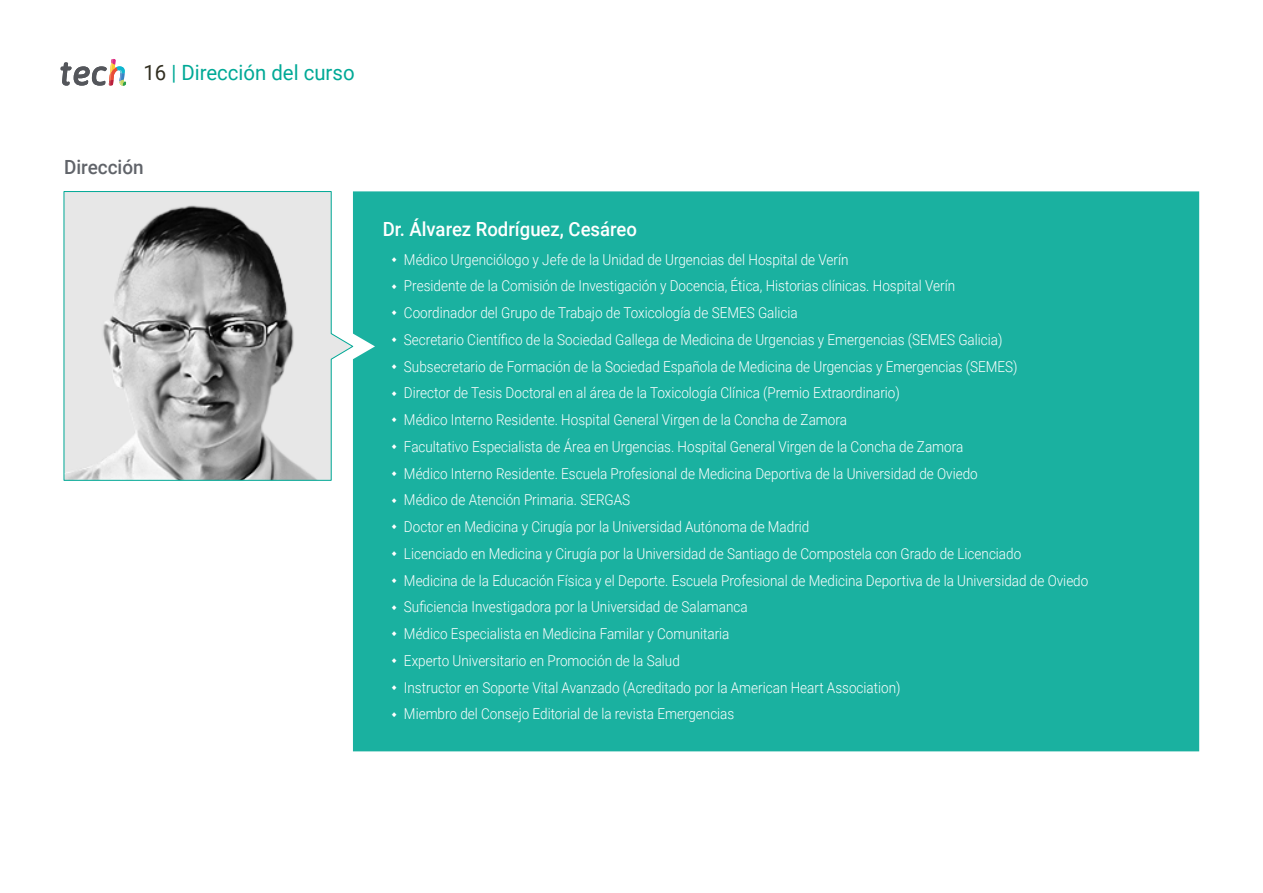
<style>
.page{position:relative;width:1263px;height:893px;background:#fff}
.page>*{position:absolute;margin:0;border:0;box-sizing:border-box;transform-origin:0 0}
.t1{font:21px "Roboto";color:#00a996}
.t2{font:500 19.5px "Roboto";color:#fff;scale:.95 1}
.t3{font:500 19.5px "Roboto";color:#61646a}
.t4{font:300 15px/26.7px "Roboto";color:#fff;scale:.9 1}
.s1{color:#312e20}
</style>
<div class="page">
<div style="left:353px;top:191px;width:846px;height:560px;background:#1ab1a0"></div>
<svg style="left:64px;top:191px;width:289px;height:290px;background:#bbbdbd"></svg>
<svg style="left:61px;top:59px;width:65px;height:27px"></svg>
<svg style="left:392px;top:257px;width:5px;height:5px"></svg>
<svg style="left:392px;top:284px;width:5px;height:5px"></svg>
<svg style="left:392px;top:310px;width:5px;height:5px"></svg>
<svg style="left:392px;top:337px;width:5px;height:5px"></svg>
<svg style="left:392px;top:364px;width:5px;height:5px"></svg>
<svg style="left:392px;top:391px;width:5px;height:5px"></svg>
<svg style="left:392px;top:417px;width:5px;height:5px"></svg>
<svg style="left:392px;top:444px;width:5px;height:5px"></svg>
<svg style="left:392px;top:471px;width:5px;height:5px"></svg>
<svg style="left:392px;top:498px;width:5px;height:5px"></svg>
<svg style="left:392px;top:524px;width:5px;height:5px"></svg>
<svg style="left:392px;top:551px;width:5px;height:5px"></svg>
<svg style="left:392px;top:578px;width:5px;height:5px"></svg>
<svg style="left:392px;top:605px;width:5px;height:5px"></svg>
<svg style="left:392px;top:631px;width:5px;height:5px"></svg>
<svg style="left:392px;top:658px;width:5px;height:5px"></svg>
<svg style="left:392px;top:685px;width:5px;height:5px"></svg>
<svg style="left:392px;top:712px;width:5px;height:5px"></svg>
<h1 class="t1" style="left:144px;top:57px;width:213px"><span class="s1">16</span> | Dirección del curso</h1>
<h2 class="t3" style="left:64px;top:154px;width:81px">Dirección</h2>
<h2 class="t2" style="left:383px;top:215px;width:269px">Dr. Álvarez Rodríguez, Cesáreo</h2>
<p class="t4" style="left:404px;top:245px;width:762px">Médico Urgenciólogo y Jefe de la Unidad de Urgencias del Hospital de Verín<br>Presidente de la Comisión de Investigación y Docencia, Ética, Historias clínicas. Hospital Verín<br>Coordinador del Grupo de Trabajo de Toxicología de SEMES Galicia<br>Secretario Científico de la Sociedad Gallega de Medicina de Urgencias y Emergencias (SEMES Galicia)<br>Subsecretario de Formación de la Sociedad Española de Medicina de Urgencias y Emergencias (SEMES)<br>Director de Tesis Doctoral en al área de la Toxicología Clínica (Premio Extraordinario)<br>Médico Interno Residente. Hospital General Virgen de la Concha de Zamora<br>Facultativo Especialista de Área en Urgencias. Hospital General Virgen de la Concha de Zamora<br>Médico Interno Residente. Escuela Profesional de Medicina Deportiva de la Universidad de Oviedo<br>Médico de Atención Primaria. SERGAS<br>Doctor en Medicina y Cirugía por la Universidad Autónoma de Madrid<br>Licenciado en Medicina y Cirugía por la Universidad de Santiago de Compostela con Grado de Licenciado<br>Medicina de la Educación Física y el Deporte. Escuela Profesional de Medicina Deportiva de la Universidad de Oviedo Suficiencia Investigadora por la Universidad de Salamanca<br>Médico Especialista en Medicina Familar y Comunitaria<br>Experto Universitario en Promoción de la Salud<br>Instructor en Soporte Vital Avanzado (Acreditado por la American Heart Association)<br>Miembro del Consejo Editorial de la revista Emergencias</p>
</div>
